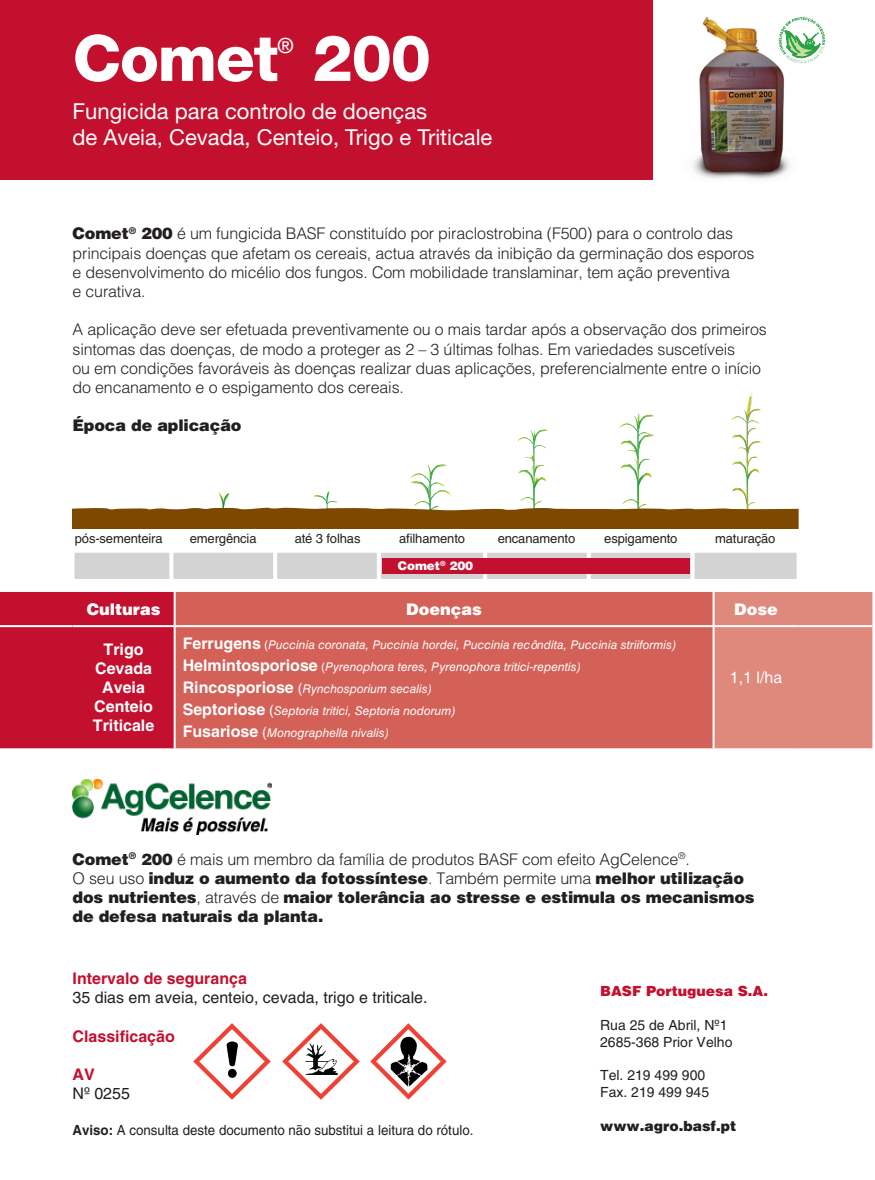
<style>
.page{position:relative;width:875px;height:1180px;background:#fff}
.page>*{position:absolute;margin:0;border:0;box-sizing:border-box;transform-origin:0 0}
.t1{font:800 64px "Helvetica Neue LT Std";letter-spacing:-.02em;color:#fff}
.t2{font:22px "Helvetica Neue LT Std";color:#fff}
.t3{font:500 21px "Helvetica Neue LT Std";color:#fff}
.t4{font:300 16px "Helvetica LT Std";letter-spacing:-.01em;color:#231f20}
.t5{font:900 16px "Helvetica LT Std";letter-spacing:-.01em;color:#231f20}
.t6{font:16px "Helvetica LT Std";color:#231f20}
.texto{font:700 16px "Helvetica LT Std";color:#c3102e}
.t7{font:700 16px "Helvetica LT Std";color:#fff}
.t8{font:900 16px "Helvetica LT Std";color:#fff}
.t9{font:16px "Helvetica LT Std";color:#fff}
.t10{font:14px "Helvetica LT Std";color:#231f20}
.t11{font:14px "Helvetica LT Std";color:#231f20;scale:.95 1}
.t12{font:900 14px "Helvetica LT Std";color:#c3102e}
.t13{font:900 14px "Helvetica LT Std";color:#231f20}
.t14{font:13px "Helvetica LT Std";letter-spacing:-.01em;color:#231f20}
.t15{font:italic 12px "Helvetica LT Std";color:#fff}
.t16{font:900 12px "Helvetica LT Std";letter-spacing:-.01em;color:#fff}
.s1{font-weight:900}
.s2{font-weight:700;font-style:normal;font-size:16px}
.s3{font-style:normal}
.s4{font-style:normal;font-size:14px}
.s5{font-weight:300}
.s6{font-weight:700}
</style>
<div class="page">
<div style="left:0;top:0;width:652px;height:180px;background:#c3102e"></div>
<img style="left:282px;top:1023px;width:77px;height:77px">
<img style="left:370px;top:1023px;width:77px;height:77px">
<img style="left:194px;top:1023px;width:76px;height:77px">
<div style="left:0;top:592px;width:174px;height:156px;background:#c3102e"></div>
<div style="left:176px;top:592px;width:536px;height:156px;background:#d46158"></div>
<div style="left:714px;top:592px;width:158px;height:156px;background:#df887c"></div>
<hr style="left:0;top:625px;width:73px;height:2px;background:#fff">
<hr style="left:73px;top:625px;width:102px;height:2px;background:#fff">
<hr style="left:175px;top:625px;width:538px;height:2px;background:#fff">
<hr style="left:713px;top:625px;width:85px;height:2px;background:#fff">
<hr style="left:798px;top:625px;width:74px;height:2px;background:#fff">
<svg style="left:73px;top:392px;width:725px;height:137px"></svg>
<div style="left:73px;top:551px;width:98px;height:30px;background:#d3d3d3"></div>
<div style="left:71px;top:549px;width:102px;height:34px;border:4px solid #fff"></div>
<div style="left:275px;top:551px;width:104px;height:30px;background:#d3d3d3"></div>
<div style="left:273px;top:549px;width:108px;height:34px;border:4px solid #fff"></div>
<div style="left:485px;top:551px;width:103px;height:30px;background:#d3d3d3"></div>
<div style="left:483px;top:549px;width:107px;height:34px;border:4px solid #fff"></div>
<div style="left:171px;top:551px;width:104px;height:30px;background:#d3d3d3"></div>
<div style="left:169px;top:549px;width:108px;height:34px;border:4px solid #fff"></div>
<div style="left:379px;top:551px;width:106px;height:30px;background:#d3d3d3"></div>
<div style="left:377px;top:549px;width:110px;height:34px;border:4px solid #fff"></div>
<div style="left:588px;top:551px;width:104px;height:30px;background:#d3d3d3"></div>
<div style="left:586px;top:549px;width:108px;height:34px;border:4px solid #fff"></div>
<div style="left:692px;top:551px;width:106px;height:30px;background:#d3d3d3"></div>
<div style="left:690px;top:549px;width:110px;height:34px;border:4px solid #fff"></div>
<div style="left:382px;top:558px;width:307px;height:16px;background:#c3102e"></div>
<img style="left:693px;top:18px;width:97px;height:161px">
<svg style="left:778px;top:17px;width:47px;height:47px"></svg>
<img style="left:73px;top:779px;width:198px;height:56px">
<p class="t1" style="left:73px;top:20px;width:207px">Comet</p>
<p class="t3" style="left:277px;top:33px;width:18px">®</p>
<p class="t1" style="left:312px;top:20px;width:120px">200</p>
<p class="t2" style="left:73px;top:98px;width:356px">Fungicida para controlo de doenças</p>
<p class="t2" style="left:73px;top:124px;width:421px">de Aveia, Cevada, Centeio, Trigo e Triticale</p>
<p class="t4" style="left:73px;top:224px;width:662px"><span class="s1">Comet</span><sup>®</sup> <span class="s1">200</span> é um fungicida BASF constituído por piraclostrobina (F500) para o controlo das</p>
<p class="t4" style="left:73px;top:243px;width:683px">principais doenças que afetam os cereais, actua através da inibição da germinação dos esporos</p>
<p class="t4" style="left:73px;top:262px;width:659px">e desenvolvimento do micélio dos fungos. Com mobilidade translaminar, tem ação preventiva</p>
<p class="t4" style="left:73px;top:281px;width:75px">e curativa.</p>
<p class="t4" style="left:73px;top:320px;width:695px">A aplicação deve ser efetuada preventivamente ou o mais tardar após a observação dos primeiros</p>
<p class="t4" style="left:73px;top:339px;width:664px">sintomas das doenças, de modo a proteger as 2 – 3 últimas folhas. Em variedades suscetíveis</p>
<p class="t4" style="left:73px;top:358px;width:690px">ou em condições favoráveis às doenças realizar duas aplicações, preferencialmente entre o início</p>
<p class="t4" style="left:73px;top:377px;width:333px">do encanamento e o espigamento dos cereais.</p>
<p class="t5" style="left:73px;top:415px;width:170px">Época de aplicação</p>
<p class="t14" style="left:75px;top:531px;width:89px">pós-sementeira</p>
<p class="t14" style="left:190px;top:531px;width:68px">emergência</p>
<p class="t14" style="left:295px;top:531px;width:67px">até 3 folhas</p>
<p class="t14" style="left:399px;top:531px;width:68px">afilhamento</p>
<p class="t14" style="left:497px;top:531px;width:79px">encanamento</p>
<p class="t14" style="left:604px;top:531px;width:75px">espigamento</p>
<p class="t14" style="left:715px;top:531px;width:62px">maturação</p>
<p class="t16" style="left:398px;top:558px;width:77px">Comet<sup>®</sup> 200</p>
<p class="t8" style="left:87px;top:599px;width:75px">Culturas</p>
<p class="t8" style="left:406px;top:599px;width:77px">Doenças</p>
<p class="t8" style="left:734px;top:599px;width:45px">Dose</p>
<p class="t7" style="left:104px;top:639px;width:41px">Trigo</p>
<p class="t7" style="left:95px;top:658px;width:58px">Cevada</p>
<p class="t7" style="left:102px;top:678px;width:44px">Aveia</p>
<p class="t7" style="left:94px;top:697px;width:60px">Centeio</p>
<p class="t7" style="left:93px;top:716px;width:63px">Triticale</p>
<p class="t15" style="left:183px;top:638px;width:495px"><span class="s2">Ferrugens</span> <span class="s3">(</span>Puccinia coronata, Puccinia hordei, Puccinia recôndita, Puccinia striiformis)</p>
<p class="t15" style="left:183px;top:660px;width:399px"><span class="s2">Helmintosporiose</span> <span class="s3">(</span>Pyrenophora teres, Pyrenophora tritici-repentis)</p>
<p class="t15" style="left:183px;top:682px;width:251px"><span class="s2">Rincosporiose</span> <span class="s4">(</span>Rynchosporium secalis)</p>
<p class="t15" style="left:183px;top:704px;width:274px"><span class="s2">Septoriose</span> <span class="s4">(</span>Septoria tritici, Septoria nodorum)</p>
<p class="t15" style="left:183px;top:726px;width:208px"><span class="s2">Fusariose</span> <span class="s4">(</span>Monographella nivalis)</p>
<p class="t9" style="left:729px;top:668px;width:54px">1,1 l/ha</p>
<p class="t4" style="left:73px;top:849px;width:619px"><span class="s1">Comet</span><sup>®</sup> <span class="s1">200</span> é mais um membro da família de produtos BASF com efeito AgCelence<sup>®</sup>.</p>
<p class="t5" style="left:73px;top:867px;width:673px"><span class="s5">O seu uso</span> induz o aumento da fotossíntese<span class="s5">. Também permite uma</span> melhor utilização</p>
<p class="t5" style="left:73px;top:887px;width:683px">dos nutrientes<span class="s5">, através de</span> maior tolerância ao stresse e estimula os mecanismos</p>
<p class="t5" style="left:73px;top:906px;width:252px">de defesa naturais da planta.</p>
<p class="texto" style="left:73px;top:969px;width:176px">Intervalo de segurança</p>
<p class="t6" style="left:73px;top:988px;width:356px">35 dias em aveia, centeio, cevada, trigo e triticale.</p>
<p class="texto" style="left:73px;top:1026px;width:104px">Classificação</p>
<p class="texto" style="left:73px;top:1065px;width:24px">AV</p>
<p class="t6" style="left:73px;top:1084px;width:59px">Nº 0255</p>
<p class="t11" style="left:73px;top:1122px;width:423px"><span class="s6">Aviso:</span> A consulta deste documento não substitui a leitura do rótulo.</p>
<p class="t12" style="left:600px;top:982px;width:170px">BASF Portuguesa S.A.</p>
<p class="t10" style="left:600px;top:1017px;width:129px">Rua 25 de Abril, Nº1</p>
<p class="t10" style="left:600px;top:1034px;width:134px">2685-368 Prior Velho</p>
<p class="t10" style="left:600px;top:1067px;width:107px">Tel. 219 499 900</p>
<p class="t10" style="left:600px;top:1084px;width:110px">Fax. 219 499 945</p>
<p class="t13" style="left:600px;top:1117px;width:138px">www.agro.basf.pt</p>
</div>
